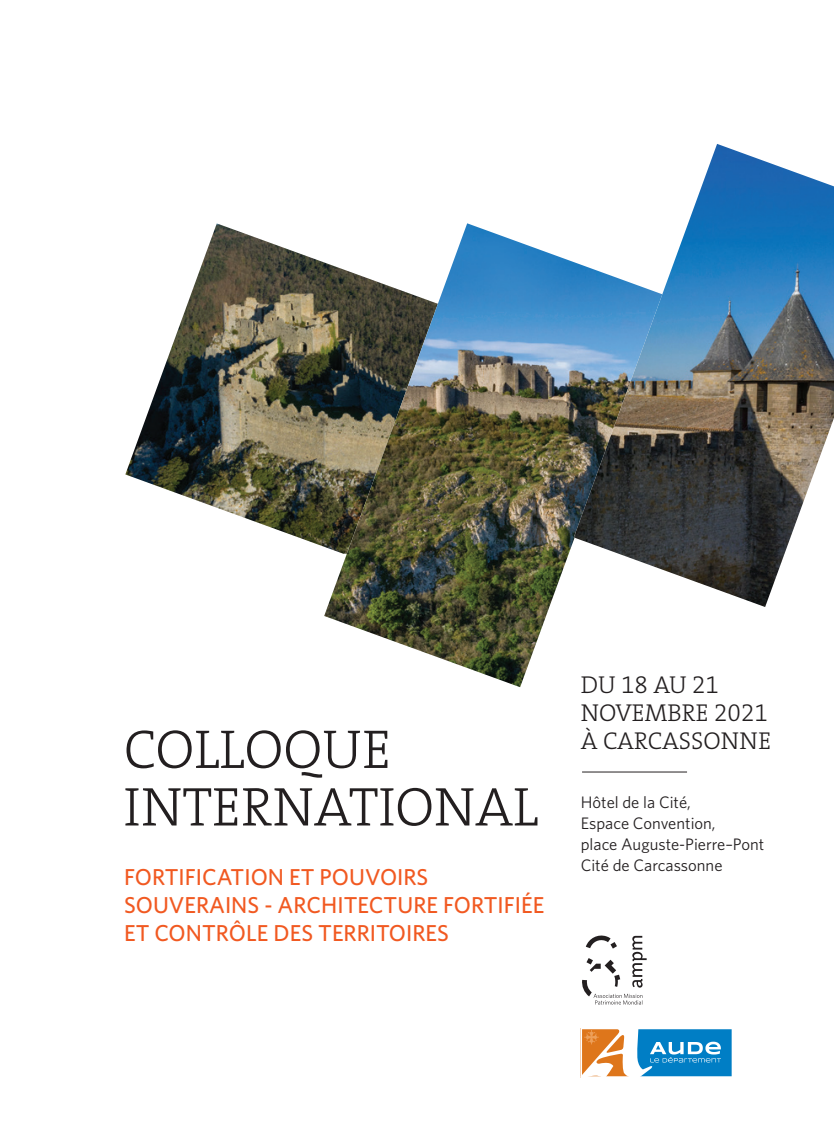
<style>
.page{position:relative;width:834px;height:1141px;background:#fff}
.page>*{position:absolute;margin:0;border:0;box-sizing:border-box;transform-origin:0 0}
.t1{font:300 55.12px/57.6px "The Serif";color:#231f20}
.t2{font:300 24.5px/28px "The Serif";color:#231f20}
.t3{font:500 23.1px/28px "Whitney HTF";color:#f15921}
.t4{font:16.62px/21px "Whitney HTF";color:#231f20}
.s1{font-family:"The Serif Light Expert";font-weight:400}
</style>
<div class="page">
<img style="left:125px;top:223px;width:199px;height:324px">
<img style="left:324px;top:223px;width:249px;height:464px">
<img style="left:573px;top:144px;width:260px;height:463px">
<hr style="left:582px;top:772px;width:105px;height:1px;background:#231f20">
<svg style="left:580px;top:1028px;width:152px;height:50px"></svg>
<svg style="left:582px;top:935px;width:64px;height:70px"></svg>
<h1 class="t1" style="left:124px;top:719px;width:416px">COLLOQUE<br>INTERNATIONAL</h1>
<p class="t3" style="left:124px;top:862px;width:421px">FORTIFICATION ET POUVOIRS<br>SOUVERAINS - ARCHITECTURE FORTIFIÉE<br>ET CONTRÔLE DES TERRITOIRES</p>
<p class="t2" style="left:580px;top:670px;width:192px">DU <span class="s1">18</span> AU <span class="s1">21<br></span>NOVEMBRE <span class="s1">2021<br></span>À CARCASSONNE</p>
<p class="t4" style="left:580px;top:791px;width:185px">Hôtel de la Cité,<br>Espace Convention,<br>place Auguste-Pierre–Pont<br>Cité de Carcassonne</p>
</div>
